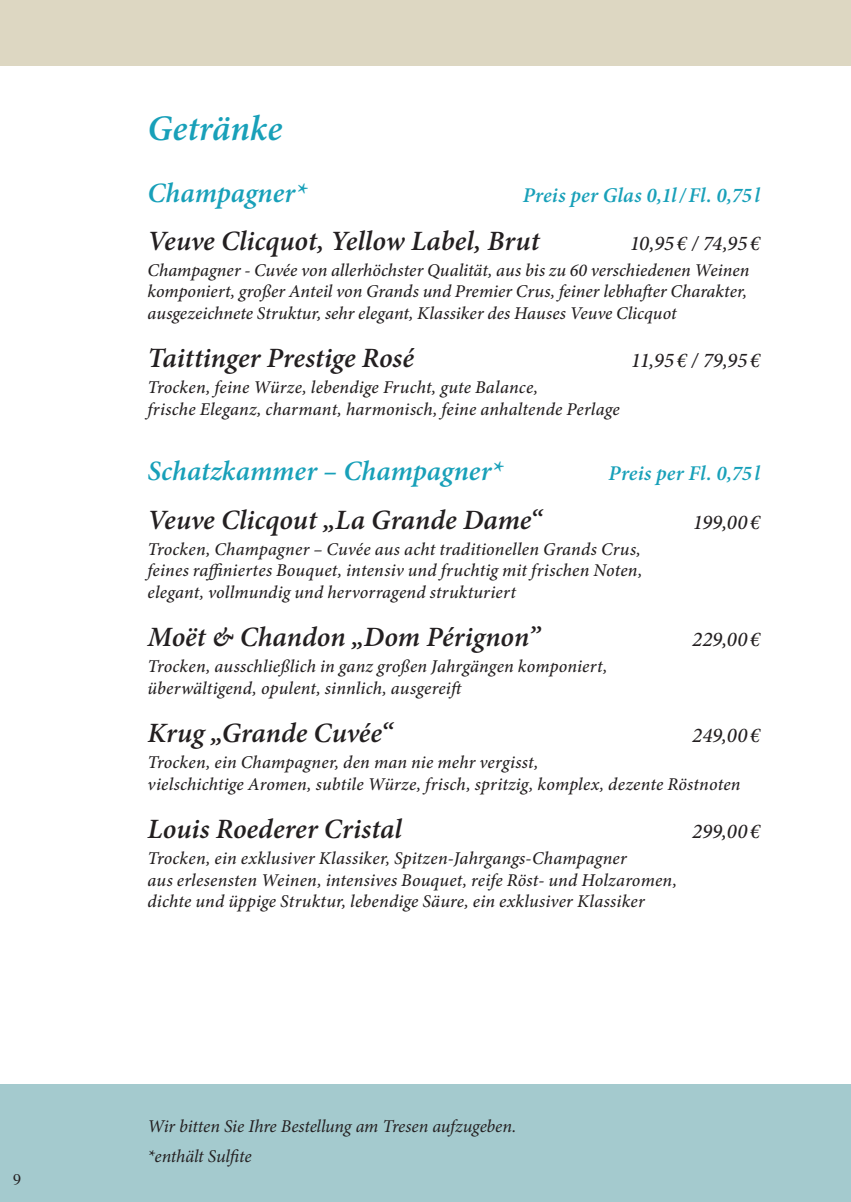
<style>
.page{position:relative;width:851px;height:1202px;background:#fff}
.page>*{position:absolute;margin:0;border:0;box-sizing:border-box;transform-origin:0 0}
.t1{font:italic 600 36px "Minion Pro";color:#18a0b9}
.t2{font:italic 600 28px "Minion Pro";color:#231f20}
.t3{font:italic 600 28px "Minion Pro";color:#18a0b9}
.t4{font:italic 500 21px "Minion Pro";color:#231f20}
.t5{font:italic 600 21px "Minion Pro";letter-spacing:.01em;color:#18a0b9}
.t6{font:italic 500 18px/21.6px "Minion Pro";letter-spacing:.01em;color:#231f20}
.t7{font:italic 18px/29.6px "Minion Pro";letter-spacing:-.01em;color:#231f20}
.t8{font:16px "Times";color:#231f20}
</style>
<div class="page">
<div style="left:0;top:1084px;width:850px;height:118px;background:#a4cace"></div>
<div style="left:0;top:0;width:850px;height:66px;background:#ddd7c2"></div>
<p class="t8" style="left:13px;top:1165px;width:10px">9</p>
<h1 class="t1" style="left:147px;top:103px;width:136px">Getränke</h1>
<h2 class="t3" style="left:147px;top:173px;width:161px">Champagner*</h2>
<p class="t5" style="left:522px;top:180px;width:239px">Preis per Glas 0,1l/Fl. 0,75 l</p>
<h2 class="t2" style="left:147px;top:221px;width:393px">Veuve Clicquot, Yellow Label, Brut</h2>
<p class="t4" style="left:630px;top:229px;width:132px">10,95 € / 74,95 €</p>
<p class="t6" style="left:147px;top:259px;width:603px">Champagner - Cuvée von allerhöchster Qualität, aus bis zu 60 verschiedenen Weinen komponiert, großer Anteil von Grands und Premier Crus, feiner lebhafter Charakter, ausgezeichnete Struktur, sehr elegant, Klassiker des Hauses Veuve Clicquot</p>
<h2 class="t2" style="left:147px;top:339px;width:268px">Taittinger Prestige Rosé</h2>
<p class="t4" style="left:630px;top:346px;width:131px">11,95 € / 79,95 €</p>
<p class="t6" style="left:147px;top:377px;width:473px">Trocken, feine Würze, lebendige Frucht, gute Balance,<br>frische Eleganz, charmant, harmonisch, feine anhaltende Perlage</p>
<h2 class="t3" style="left:147px;top:452px;width:357px">Schatzkammer – Champagner*</h2>
<p class="t5" style="left:608px;top:459px;width:153px">Preis per Fl. 0,75 l</p>
<h2 class="t2" style="left:147px;top:500px;width:396px">Veuve Clicqout „La Grande Dame“</h2>
<p class="t4" style="left:692px;top:508px;width:69px">199,00 €</p>
<p class="t6" style="left:147px;top:538px;width:496px;text-align:justify">Trocken, Champagner – Cuvée aus acht traditionellen Grands Crus, feines raffiniertes Bouquet, intensiv und fruchtig mit frischen Noten, elegant, vollmundig und hervorragend strukturiert</p>
<h2 class="t2" style="left:147px;top:618px;width:394px">Moët &amp; Chandon „Dom Pérignon”</h2>
<p class="t4" style="left:692px;top:625px;width:69px">229,00 €</p>
<p class="t6" style="left:147px;top:656px;width:461px">Trocken, ausschließlich in ganz großen Jahrgängen komponiert, überwältigend, opulent, sinnlich, ausgereift</p>
<h2 class="t2" style="left:147px;top:714px;width:247px">Krug „Grande Cuvée“</h2>
<p class="t4" style="left:692px;top:721px;width:69px">249,00 €</p>
<p class="t6" style="left:147px;top:752px;width:594px">Trocken, ein Champagner, den man nie mehr vergisst,<br>vielschichtige Aromen, subtile Würze, frisch, spritzig, komplex, dezente Röstnoten</p>
<h2 class="t2" style="left:147px;top:810px;width:256px">Louis Roederer Cristal</h2>
<p class="t4" style="left:692px;top:817px;width:69px">299,00 €</p>
<p class="t6" style="left:147px;top:847px;width:531px">Trocken, ein exklusiver Klassiker, Spitzen-Jahrgangs-Champagner<br>aus erlesensten Weinen, intensives Bouquet, reife Röst- und Holzaromen, dichte und üppige Struktur, lebendige Säure, ein exklusiver Klassiker</p>
<p class="t7" style="left:147px;top:1111px;width:370px">Wir bitten Sie Ihre Bestellung am Tresen aufzugeben. *enthält Sulfite</p>
</div>
